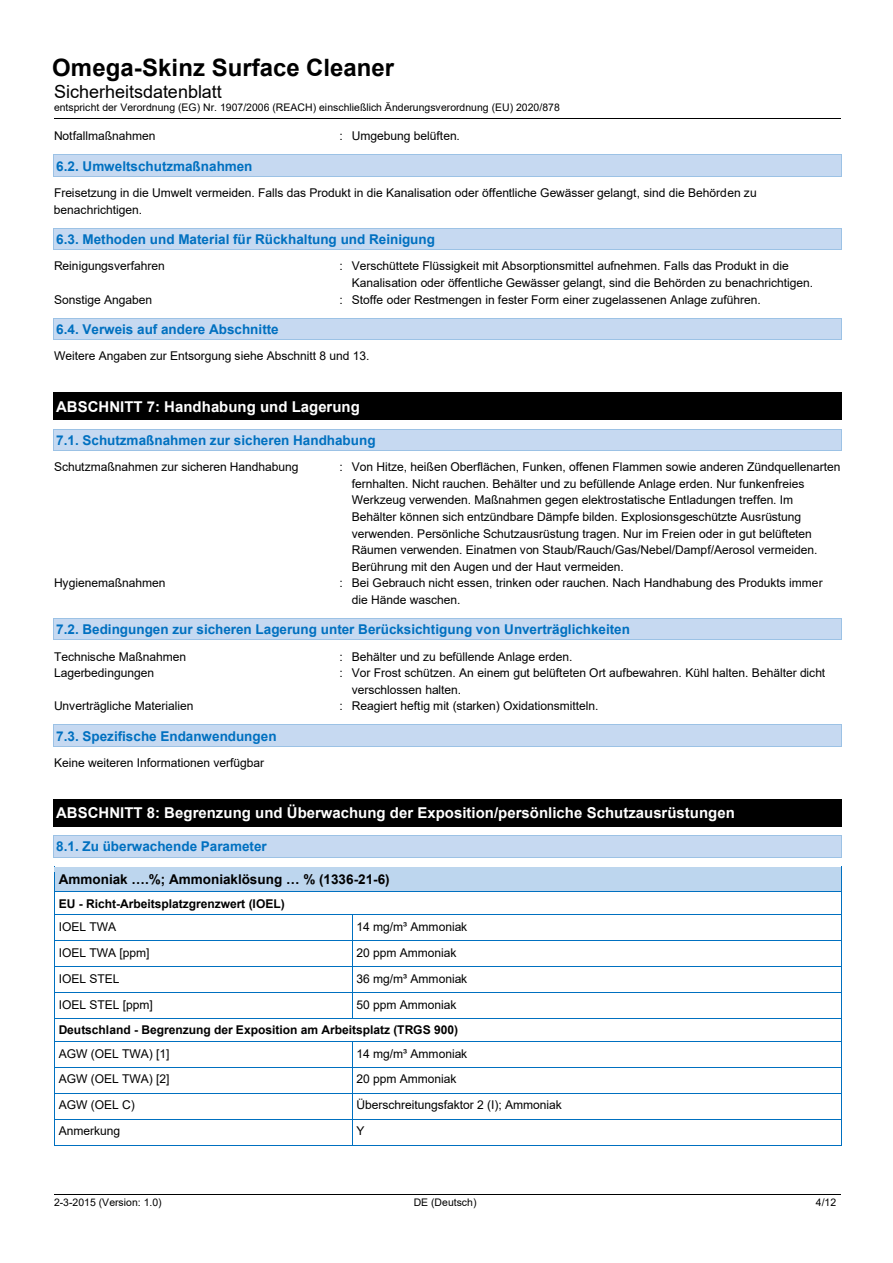
<style>
.page{position:relative;width:893px;height:1263px;background:#fff}
.page>*{position:absolute;margin:0;border:0;box-sizing:border-box;transform-origin:0 0}
.t1{font:700 24px "Arial";color:#000}
.t2{font:18px "Arial";color:#000}
.t3{font:700 15px "Arial";color:#fff}
.t4{font:700 13.5px "Arial";color:#0070c0}
.t5{font:700 13.5px "Arial";color:#000}
.t6{font:12px/16.5px "Arial";letter-spacing:-.005em;color:#000}
.t7{font:700 12px "Arial";color:#000}
.t8{font:10.5px "Arial";color:#000}
</style>
<div class="page">
<hr style="left:54px;top:118px;width:787px;height:1px;background:#000">
<hr style="left:54px;top:1194px;width:264px;height:1px;background:#000">
<hr style="left:318px;top:1194px;width:259px;height:1px;background:#000">
<hr style="left:578px;top:1194px;width:263px;height:1px;background:#000">
<div style="left:54px;top:155px;width:787px;height:21px;background:#c6d9f1"></div>
<hr style="left:54px;top:155px;width:787px;height:1px;background:#9cc2e5">
<hr style="left:54px;top:176px;width:787px;height:1px;background:#9cc2e5">
<svg style="left:841px;top:155px;width:1px;height:22px"></svg>
<div style="left:54px;top:228px;width:787px;height:22px;background:#c6d9f1"></div>
<hr style="left:54px;top:228px;width:787px;height:1px;background:#9cc2e5">
<hr style="left:54px;top:250px;width:787px;height:1px;background:#9cc2e5">
<svg style="left:841px;top:228px;width:1px;height:22px"></svg>
<div style="left:54px;top:318px;width:787px;height:22px;background:#c6d9f1"></div>
<hr style="left:54px;top:318px;width:787px;height:1px;background:#9cc2e5">
<hr style="left:54px;top:340px;width:787px;height:1px;background:#9cc2e5">
<svg style="left:841px;top:318px;width:1px;height:22px"></svg>
<div style="left:54px;top:393px;width:787px;height:26px;background:#000"></div>
<hr style="left:54px;top:419px;width:787px;height:1px;background:#000">
<svg style="left:841px;top:393px;width:1px;height:27px"></svg>
<div style="left:54px;top:429px;width:787px;height:21px;background:#c6d9f1"></div>
<hr style="left:54px;top:429px;width:787px;height:1px;background:#9cc2e5">
<hr style="left:54px;top:450px;width:787px;height:1px;background:#9cc2e5">
<svg style="left:841px;top:429px;width:1px;height:22px"></svg>
<div style="left:54px;top:619px;width:787px;height:21px;background:#c6d9f1"></div>
<hr style="left:54px;top:618px;width:787px;height:1px;background:#9cc2e5">
<hr style="left:54px;top:640px;width:787px;height:1px;background:#9cc2e5">
<svg style="left:841px;top:618px;width:1px;height:22px"></svg>
<div style="left:54px;top:725px;width:787px;height:21px;background:#c6d9f1"></div>
<hr style="left:54px;top:725px;width:787px;height:1px;background:#9cc2e5">
<hr style="left:54px;top:746px;width:787px;height:1px;background:#9cc2e5">
<svg style="left:841px;top:725px;width:1px;height:22px"></svg>
<div style="left:54px;top:800px;width:787px;height:26px;background:#000"></div>
<hr style="left:54px;top:799px;width:787px;height:1px;background:#000">
<hr style="left:54px;top:826px;width:787px;height:1px;background:#000">
<svg style="left:841px;top:799px;width:1px;height:28px"></svg>
<div style="left:54px;top:836px;width:787px;height:21px;background:#c6d9f1"></div>
<hr style="left:54px;top:835px;width:787px;height:1px;background:#9cc2e5">
<hr style="left:54px;top:857px;width:787px;height:1px;background:#9cc2e5">
<svg style="left:841px;top:835px;width:1px;height:23px"></svg>
<div style="left:59px;top:872px;width:778px;height:15px;background:#bdd6ee"></div>
<div style="left:55px;top:867px;width:786px;height:5px;background:#bdd6ee"></div>
<div style="left:54px;top:887px;width:787px;height:5px;background:#bdd6ee"></div>
<hr style="left:55px;top:892px;width:786px;height:1px;background:#0070c0">
<hr style="left:55px;top:915px;width:297px;height:1px;background:#0070c0">
<hr style="left:353px;top:915px;width:488px;height:1px;background:#0070c0">
<hr style="left:55px;top:940px;width:297px;height:1px;background:#0070c0">
<hr style="left:353px;top:940px;width:488px;height:1px;background:#0070c0">
<hr style="left:55px;top:966px;width:297px;height:1px;background:#0070c0">
<hr style="left:353px;top:966px;width:488px;height:1px;background:#0070c0">
<hr style="left:55px;top:992px;width:297px;height:1px;background:#0070c0">
<hr style="left:353px;top:992px;width:488px;height:1px;background:#0070c0">
<hr style="left:55px;top:1018px;width:297px;height:1px;background:#0070c0">
<svg style="left:352px;top:915px;width:1px;height:104px"></svg>
<hr style="left:353px;top:1018px;width:488px;height:1px;background:#0070c0">
<hr style="left:55px;top:1041px;width:297px;height:1px;background:#0070c0">
<hr style="left:353px;top:1041px;width:488px;height:1px;background:#0070c0">
<hr style="left:55px;top:1067px;width:297px;height:1px;background:#0070c0">
<hr style="left:353px;top:1067px;width:488px;height:1px;background:#0070c0">
<hr style="left:55px;top:1093px;width:297px;height:1px;background:#0070c0">
<hr style="left:353px;top:1093px;width:488px;height:1px;background:#0070c0">
<hr style="left:55px;top:1119px;width:297px;height:1px;background:#0070c0">
<hr style="left:353px;top:1119px;width:488px;height:1px;background:#0070c0">
<svg style="left:54px;top:867px;width:1px;height:279px"></svg>
<hr style="left:55px;top:1145px;width:297px;height:1px;background:#0070c0">
<svg style="left:352px;top:1041px;width:1px;height:105px"></svg>
<hr style="left:353px;top:1145px;width:488px;height:1px;background:#0070c0">
<svg style="left:841px;top:867px;width:1px;height:279px"></svg>
<h1 class="t1" style="left:52px;top:50px;width:343px">Omega-Skinz Surface Cleaner</h1>
<h2 class="t2" style="left:54px;top:79px;width:169px">Sicherheitsdatenblatt</h2>
<p class="t8" style="left:54px;top:100px;width:507px">entspricht der Verordnung (EG) Nr. 1907/2006 (REACH) einschließlich Änderungsverordnung (EU) 2020/878</p>
<p class="t6" style="left:54px;top:128px;width:103px">Notfallmaßnahmen</p>
<p class="t6" style="left:339px;top:128px;width:122px">: Umgebung belüften.</p>
<p class="t4" style="left:56px;top:156px;width:198px">6.2. Umweltschutzmaßnahmen</p>
<p class="t6" style="left:54px;top:185px;width:704px">Freisetzung in die Umwelt vermeiden. Falls das Produkt in die Kanalisation oder öffentliche Gewässer gelangt, sind die Behörden zu benachrichtigen.</p>
<p class="t4" style="left:56px;top:230px;width:380px">6.3. Methoden und Material für Rückhaltung und Reinigung</p>
<p class="t6" style="left:54px;top:258px;width:112px">Reinigungsverfahren</p>
<p class="t6" style="left:352px;top:258px;width:463px;text-indent:-12px">: Verschüttete Flüssigkeit mit Absorptionsmittel aufnehmen. Falls das Produkt in die<br>Kanalisation oder öffentliche Gewässer gelangt, sind die Behörden zu benachrichtigen.</p>
<p class="t6" style="left:54px;top:291px;width:100px">Sonstige Angaben</p>
<p class="t6" style="left:339px;top:291px;width:423px">: Stoffe oder Restmengen in fester Form einer zugelassenen Anlage zuführen.</p>
<p class="t4" style="left:56px;top:319px;width:224px">6.4. Verweis auf andere Abschnitte</p>
<p class="t6" style="left:54px;top:348px;width:317px">Weitere Angaben zur Entsorgung siehe Abschnitt 8 und 13.</p>
<p class="t3" style="left:56px;top:396px;width:305px">ABSCHNITT 7: Handhabung und Lagerung</p>
<p class="t4" style="left:56px;top:430px;width:321px">7.1. Schutzmaßnahmen zur sicheren Handhabung</p>
<p class="t6" style="left:54px;top:459px;width:246px">Schutzmaßnahmen zur sicheren Handhabung</p>
<p class="t6" style="left:352px;top:459px;width:490px;text-indent:-12px">: Von Hitze, heißen Oberflächen, Funken, offenen Flammen sowie anderen Zündquellenarten fernhalten. Nicht rauchen. Behälter und zu befüllende Anlage erden. Nur funkenfreies Werkzeug verwenden. Maßnahmen gegen elektrostatische Entladungen treffen. Im Behälter können sich entzündbare Dämpfe bilden. Explosionsgeschützte Ausrüstung verwenden. Persönliche Schutzausrüstung tragen. Nur im Freien oder in gut belüfteten Räumen verwenden. Einatmen von Staub/Rauch/Gas/Nebel/Dampf/Aerosol vermeiden.<br>Berührung mit den Augen und der Haut vermeiden.</p>
<p class="t6" style="left:54px;top:575px;width:113px">Hygienemaßnahmen</p>
<p class="t6" style="left:352px;top:575px;width:472px;text-indent:-12px">: Bei Gebrauch nicht essen, trinken oder rauchen. Nach Handhabung des Produkts immer die Hände waschen.</p>
<p class="t4" style="left:56px;top:620px;width:575px">7.2. Bedingungen zur sicheren Lagerung unter Berücksichtigung von Unverträglichkeiten</p>
<p class="t6" style="left:54px;top:648px;width:134px">Technische Maßnahmen</p>
<p class="t6" style="left:339px;top:648px;width:235px">: Behälter und zu befüllende Anlage erden.</p>
<p class="t6" style="left:54px;top:665px;width:102px">Lagerbedingungen</p>
<p class="t6" style="left:352px;top:665px;width:475px;text-indent:-12px">: Vor Frost schützen. An einem gut belüfteten Ort aufbewahren. Kühl halten. Behälter dicht verschlossen halten.</p>
<p class="t6" style="left:54px;top:698px;width:141px">Unverträgliche Materialien</p>
<p class="t6" style="left:339px;top:698px;width:261px">: Reagiert heftig mit (starken) Oxidationsmitteln.</p>
<p class="t4" style="left:56px;top:726px;width:222px">7.3. Spezifische Endanwendungen</p>
<p class="t6" style="left:54px;top:755px;width:212px">Keine weiteren Informationen verfügbar</p>
<p class="t3" style="left:56px;top:802px;width:680px">ABSCHNITT 8: Begrenzung und Überwachung der Exposition/persönliche Schutzausrüstungen</p>
<p class="t4" style="left:56px;top:837px;width:212px">8.1. Zu überwachende Parameter</p>
<p class="t5" style="left:59px;top:870px;width:333px">Ammoniak ….%; Ammoniaklösung … % (1336-21-6)</p>
<p class="t7" style="left:59px;top:895px;width:228px">EU - Richt-Arbeitsplatzgrenzwert (IOEL)</p>
<p class="t6" style="left:59px;top:918px;width:59px">IOEL TWA</p>
<p class="t6" style="left:356px;top:918px;width:112px">14 mg/m³ Ammoniak</p>
<p class="t6" style="left:59px;top:944px;width:92px">IOEL TWA [ppm]</p>
<p class="t6" style="left:356px;top:944px;width:102px">20 ppm Ammoniak</p>
<p class="t6" style="left:59px;top:970px;width:62px">IOEL STEL</p>
<p class="t6" style="left:356px;top:970px;width:112px">36 mg/m³ Ammoniak</p>
<p class="t6" style="left:59px;top:996px;width:96px">IOEL STEL [ppm]</p>
<p class="t6" style="left:356px;top:996px;width:102px">50 ppm Ammoniak</p>
<p class="t7" style="left:59px;top:1022px;width:401px">Deutschland - Begrenzung der Exposition am Arbeitsplatz (TRGS 900)</p>
<p class="t6" style="left:59px;top:1045px;width:112px">AGW (OEL TWA) [1]</p>
<p class="t6" style="left:356px;top:1045px;width:112px">14 mg/m³ Ammoniak</p>
<p class="t6" style="left:59px;top:1071px;width:112px">AGW (OEL TWA) [2]</p>
<p class="t6" style="left:356px;top:1071px;width:102px">20 ppm Ammoniak</p>
<p class="t6" style="left:59px;top:1097px;width:78px">AGW (OEL C)</p>
<p class="t6" style="left:356px;top:1097px;width:207px">Überschreitungsfaktor 2 (I); Ammoniak</p>
<p class="t6" style="left:59px;top:1123px;width:63px">Anmerkung</p>
<p class="t6" style="left:356px;top:1123px;width:10px">Y</p>
<p class="t8" style="left:54px;top:1195px;width:109px">2-3-2015 (Version: 1.0)</p>
<p class="t8" style="left:414px;top:1195px;width:64px">DE (Deutsch)</p>
<p class="t8" style="left:816px;top:1195px;width:22px">4/12</p>
</div>
